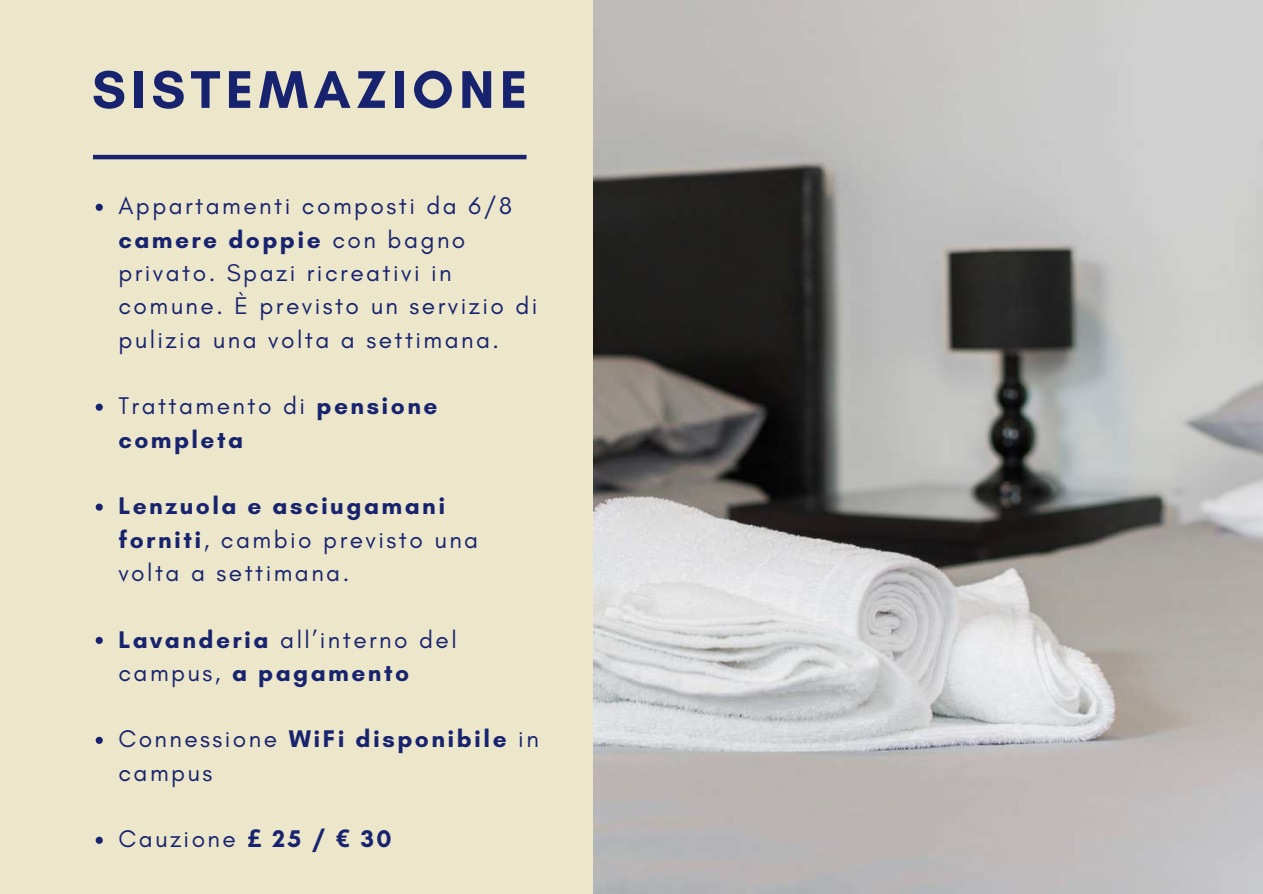
<style>
.page{position:relative;width:1263px;height:894px;background:#fff}
.page>*{position:absolute;margin:0;border:0;box-sizing:border-box;transform-origin:0 0}
.t1{font:700 54px "Glacial Indifference";letter-spacing:.1em;color:#17236f}
.t2{font:24.6px/33.3px "Glacial Indifference";letter-spacing:.1em;color:#17236f}
.t3{font:700 24.6px/33.3px "Glacial Indifference";letter-spacing:.1em;color:#17236f}
.s1{font-weight:700}
.s2{font-weight:400}
.s3{font-family:"Noto Sans";font-weight:700}
</style>
<div class="page">
<div style="left:0;top:0;width:1263px;height:893px;background:#ece6ca"></div>
<hr style="left:93px;top:155px;width:433px;height:4px;background:#17236f">
<img style="left:594px;top:0;width:669px;height:893px">
<svg style="left:96px;top:204px;width:7px;height:7px"></svg>
<svg style="left:96px;top:403px;width:7px;height:7px"></svg>
<svg style="left:96px;top:503px;width:7px;height:7px"></svg>
<svg style="left:96px;top:636px;width:7px;height:7px"></svg>
<svg style="left:96px;top:736px;width:7px;height:7px"></svg>
<svg style="left:96px;top:836px;width:7px;height:7px"></svg>
<h1 class="t1" style="left:92px;top:57px;width:437px">SISTEMAZIONE</h1>
<p class="t2" style="left:118px;top:189px;width:421px">Appartamenti composti da 6/8 <span class="s1">camere doppie</span> con bagno privato. Spazi ricreativi in comune. È previsto un servizio di pulizia una volta a settimana.</p>
<p class="t3" style="left:118px;top:389px;width:321px"><span class="s2">Trattamento di</span> pensione completa</p>
<p class="t2" style="left:118px;top:489px;width:361px"><span class="s1">Lenzuola e asciugamani forniti</span>, cambio previsto una volta a settimana.</p>
<p class="t2" style="left:118px;top:622px;width:340px"><span class="s1">Lavanderia</span> all’interno del campus, <span class="s1">a pagamento</span></p>
<p class="t2" style="left:118px;top:722px;width:422px">Connessione <span class="s1">WiFi disponibile</span> in campus</p>
<p class="t2" style="left:118px;top:821px;width:275px">Cauzione <span class="s3">£</span> <span class="s1">25 /</span> <span class="s3">€</span> <span class="s1">30</span></p>
</div>
